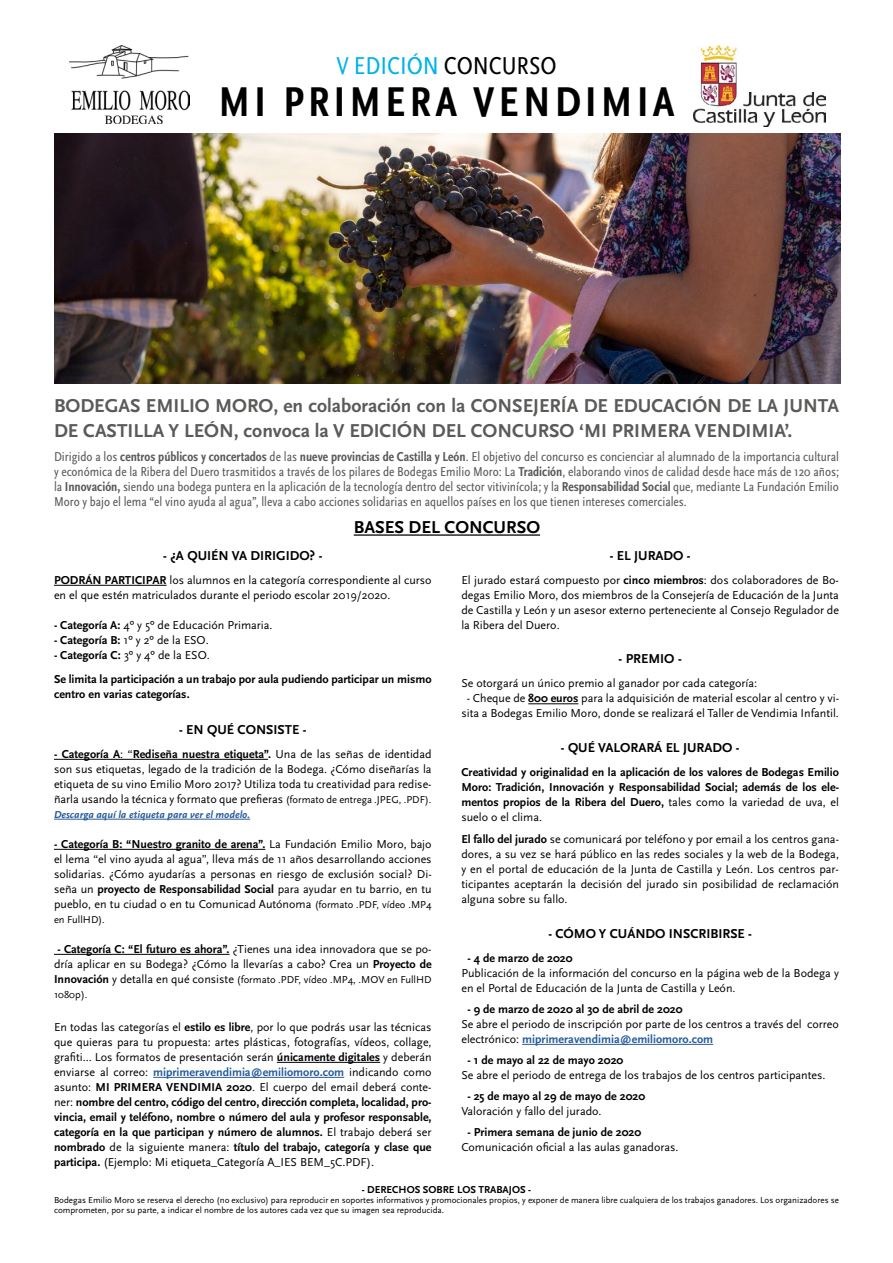
<style>
.page{position:relative;width:893px;height:1263px;background:#fff}
.page>*{position:absolute;margin:0;border:0;box-sizing:border-box;transform-origin:0 0}
.t1{font:700 condensed 43.5px "Scala Sans Pro";letter-spacing:.1em;color:#000}
.t2{font:condensed 25.5px "Scala Sans Pro";color:#00b2eb}
.t3{font:700 19.5px/25.5px "Scala Sans Pro";color:#5a5a59}
.t4{font:700 18px "Scala Sans Pro";color:#000}
.t5{font:condensed 13.5px/15px "Scala Sans Pro";color:#5a5a59;text-align:justify}
.t6{font:700 13.5px "Scala Sans Pro";color:#000}
.t7{font:12px/15px "Scala Sans Pro";color:#000;text-align:justify}
.t8{font:700 12px/15px "Scala Sans Pro";color:#000}
.t9{font:10.5px/15px "Scala Sans Pro";color:#000}
.t10{font:italic 700 10.5px "Scala Sans Pro";color:#275b9b}
.t11{font:700 10.5px "Scala Sans Pro";color:#000}
.t12{font:9px/9.8px "Scala Sans Pro";color:#000}
.s1{color:#000}
.s2{font-weight:700}
.s3{font-weight:400}
.s4{font-size:10.5px}
.s5{font-weight:700;font-size:12px}
.s6{font-size:12px}
.s7{font-weight:700;color:#275b9b}
</style>
<div class="page">
<img style="left:69px;top:45px;width:121px;height:79px">
<img style="left:694px;top:45px;width:132px;height:81px">
<img style="left:55px;top:134px;width:785px;height:250px">
<hr style="left:54px;top:585px;width:113px;height:1px;background:#000">
<hr style="left:54px;top:759px;width:214px;height:1px;background:#000">
<hr style="left:54px;top:819px;width:196px;height:1px;background:#275b9b">
<hr style="left:54px;top:849px;width:211px;height:1px;background:#000">
<hr style="left:54px;top:954px;width:176px;height:1px;background:#000">
<hr style="left:277px;top:1062px;width:103px;height:1px;background:#000">
<hr style="left:153px;top:1077px;width:191px;height:1px;background:#275b9b">
<hr style="left:528px;top:703px;width:50px;height:1px;background:#000">
<hr style="left:522px;top:1044px;width:191px;height:1px;background:#275b9b">
<hr style="left:354px;top:534px;width:186px;height:2px;background:#000">
<h2 class="t2" style="left:336px;top:51px;width:222px">V EDICIÓN <span class="s1">CONCURSO</span></h2>
<h1 class="t1" style="left:218px;top:77px;width:458px">MI PRIMERA VENDIMIA</h1>
<h3 class="t3" style="left:54px;top:393px;width:786px">BODEGAS EMILIO MORO, en colaboración con la CONSEJERÍA DE EDUCACIÓN DE LA JUNTA<br>DE CASTILLA Y LEÓN, convoca la V EDICIÓN DEL CONCURSO ‘MI PRIMERA VENDIMIA’.</h3>
<p class="t5" style="left:54px;top:449px;width:787px">Dirigido a los <span class="s2">centros públicos y concertados</span> de las <span class="s2">nueve provincias de Castilla y León</span>. El objetivo del concurso es concienciar al alumnado de la importancia cultural y económica de la Ribera del Duero trasmitidos a través de los pilares de Bodegas Emilio Moro: La <span class="s2">Tradición</span>, elaborando vinos de calidad desde hace más de 120 años; la <span class="s2">Innovación,</span> siendo una bodega puntera en la aplicación de la tecnología dentro del sector vitivinícola; y la <span class="s2">Responsabilidad Social</span> que, mediante La Fundación Emilio Moro y bajo el lema “el vino ayuda al agua”, lleva a cabo acciones solidarias en aquellos países en los que tienen intereses comerciales.</p>
<p class="t6" style="left:163px;top:548px;width:161px">- ¿A QUIÉN VA DIRIGIDO? -</p>
<p class="t7" style="left:54px;top:573px;width:379px"><span class="s2">PODRÁN PARTICIPAR</span> los alumnos en la categoría correspondiente al curso en el que estén matriculados durante el periodo escolar 2019/2020.</p>
<p class="t7" style="left:54px;top:618px;width:220px"><span class="s2">- Categoría A:</span> 4º y 5º de Educación Primaria.</p>
<p class="t7" style="left:54px;top:633px;width:156px"><span class="s2">- Categoría B:</span> 1º y 2º de la ESO.</p>
<p class="t8" style="left:54px;top:643px;width:379px;line-height:24px">- Categoría C: <span class="s3">3º y 4º de la ESO.<br></span>Se limita la participación a un trabajo por aula pudiendo participar un mismo</p>
<p class="t8" style="left:54px;top:687px;width:137px">centro en varias categorías.</p>
<p class="t6" style="left:179px;top:722px;width:129px">- EN QUÉ CONSISTE -</p>
<p class="t7" style="left:54px;top:747px;width:379px"><span class="s2">- Categoría A</span>: “<span class="s2">Rediseña nuestra etiqueta”.</span> Una de las señas de identidad son sus etiquetas, legado de la tradición de la Bodega. ¿Cómo diseñarías la etiqueta de su vino Emilio Moro 2017? Utiliza toda tu creatividad para redise&shy;ñarla usando la técnica y formato que prefieras <span class="s4">(formato de entrega .JPEG, .PDF).</span></p>
<p class="t10" style="left:54px;top:808px;width:198px">Descarga aquí la etiqueta para ver el modelo.</p>
<p class="t7" style="left:54px;top:837px;width:379px"><span class="s2">- Categoría B: “Nuestro granito de arena”.</span> La Fundación Emilio Moro, bajo el lema “el vino ayuda al agua”, lleva más de 11 años desarrollando acciones solidarias. ¿Cómo ayudarías a personas en riesgo de exclusión social? Di&shy;seña un <span class="s2">proyecto de Responsabilidad Social</span> para ayudar en tu barrio, en tu pueblo, en tu ciudad o en tu Comunicad Autónoma <span class="s4">(formato .PDF, vídeo .MP4</span></p>
<p class="t9" style="left:54px;top:912px;width:52px">en FullHD).</p>
<p class="t7" style="left:54px;top:942px;width:379px"><span class="s2">- Categoría C: “El futuro es ahora”.</span> ¿Tienes una idea innovadora que se po&shy;dría aplicar en su Bodega? ¿Cómo la llevarías a cabo? Crea un <span class="s2">Proyecto de</span></p>
<p class="t9" style="left:54px;top:972px;width:379px"><span class="s5">Innovación</span> <span class="s6">y detalla en qué consiste</span> (formato .PDF, vídeo .MP4, .MOV en FullHD<br>1080p).</p>
<p class="t7" style="left:54px;top:1020px;width:379px">En todas las categorías el <span class="s2">estilo es libre</span>, por lo que podrás usar las técnicas que quieras para tu propuesta: artes plásticas, fotografías, vídeos, collage, grafiti... Los formatos de presentación serán <span class="s2">únicamente digitales</span> y deberán enviarse al correo: <span class="s7">miprimeravendimia@emiliomoro.com</span> indicando como asunto: <span class="s2">MI PRIMERA VENDIMIA 2020</span>. El cuerpo del email deberá conte&shy;ner: <span class="s2">nombre del centro, código del centro, dirección completa, localidad, pro&shy;vincia, email y teléfono, nombre o número del aula y profesor responsable, categoría en la que participan y número de alumnos.</span> El trabajo deberá ser <span class="s2">nombrado</span> de la siguiente manera: <span class="s2">título del trabajo, categoría y clase que participa.</span> (Ejemplo: Mi etiqueta_Categoría A_IES BEM_5C.PDF).</p>
<h3 class="t4" style="left:354px;top:517px;width:188px">BASES DEL CONCURSO</h3>
<p class="t6" style="left:610px;top:548px;width:82px">- EL JURADO -</p>
<p class="t7" style="left:461px;top:573px;width:379px">El jurado estará compuesto por <span class="s2">cinco miembros</span>: dos colaboradores de Bo&shy;degas Emilio Moro, dos miembros de la Consejería de Educación de la Junta de Castilla y León y un asesor externo perteneciente al Consejo Regulador de la Ribera del Duero.</p>
<p class="t6" style="left:619px;top:651px;width:65px">- PREMIO -</p>
<p class="t7" style="left:461px;top:676px;width:297px">Se otorgará un único premio al ganador por cada categoría:</p>
<p class="t7" style="left:461px;top:691px;width:379px;text-align:center">- Cheque de <span class="s2">800 euros</span> para la adquisición de material escolar al centro y vi&shy;sita a Bodegas Emilio Moro, donde se realizará el Taller de Vendimia Infantil.</p>
<p class="t6" style="left:561px;top:740px;width:180px">- QUÉ VALORARÁ EL JURADO -</p>
<p class="t8" style="left:461px;top:765px;width:379px;text-align:justify">Creatividad y originalidad en la aplicación de los valores de Bodegas Emilio Moro: Tradición, Innovación y Responsabilidad Social; además de los ele&shy;mentos propios de la Ribera del Duero, <span class="s3">tales como la variedad de uva, el suelo o el clima.</span></p>
<p class="t7" style="left:461px;top:832px;width:379px"><span class="s2">El fallo del jurado</span> se comunicará por teléfono y por email a los centros gana&shy;dores, a su vez se hará público en las redes sociales y la web de la Bodega, y en el portal de educación de la Junta de Castilla y León. Los centros par&shy;ticipantes aceptarán la decisión del jurado sin posibilidad de reclamación alguna sobre su fallo.</p>
<p class="t6" style="left:548px;top:926px;width:205px">- CÓMO Y CUÁNDO INSCRIBIRSE -</p>
<p class="t8" style="left:467px;top:950px;width:107px">- 4 de marzo de 2020</p>
<p class="t7" style="left:461px;top:965px;width:379px">Publicación de la información del concurso en la página web de la Bodega y en el Portal de Educación de la Junta de Castilla y León.</p>
<p class="t8" style="left:467px;top:1002px;width:217px">- 9 de marzo de 2020 al 30 de abril de 2020</p>
<p class="t7" style="left:461px;top:1017px;width:379px">Se abre el periodo de inscripción por parte de los centros a través del correo electrónico: <span class="s7">miprimeravendimia@emiliomoro.com</span></p>
<p class="t8" style="left:467px;top:1053px;width:158px">- 1 de mayo al 22 de mayo 2020</p>
<p class="t7" style="left:461px;top:1068px;width:366px">Se abre el periodo de entrega de los trabajos de los centros participantes.</p>
<p class="t8" style="left:467px;top:1089px;width:179px">- 25 de mayo al 29 de mayo de 2020</p>
<p class="t7" style="left:461px;top:1104px;width:142px">Valoración y fallo del jurado.</p>
<p class="t8" style="left:467px;top:1125px;width:175px">- Primera semana de junio de 2020</p>
<p class="t7" style="left:461px;top:1140px;width:219px">Comunicación oficial a las aulas ganadoras.</p>
<p class="t11" style="left:362px;top:1184px;width:171px">- DERECHOS SOBRE LOS TRABAJOS -</p>
<p class="t12" style="left:54px;top:1195px;width:786px">Bodegas Emilio Moro se reserva el derecho (no exclusivo) para reproducir en soportes informativos y promocionales propios, y exponer de manera libre cualquiera de los trabajos ganadores. Los organizadores se comprometen, por su parte, a indicar el nombre de los autores cada vez que su imagen sea reproducida.</p>
</div>
